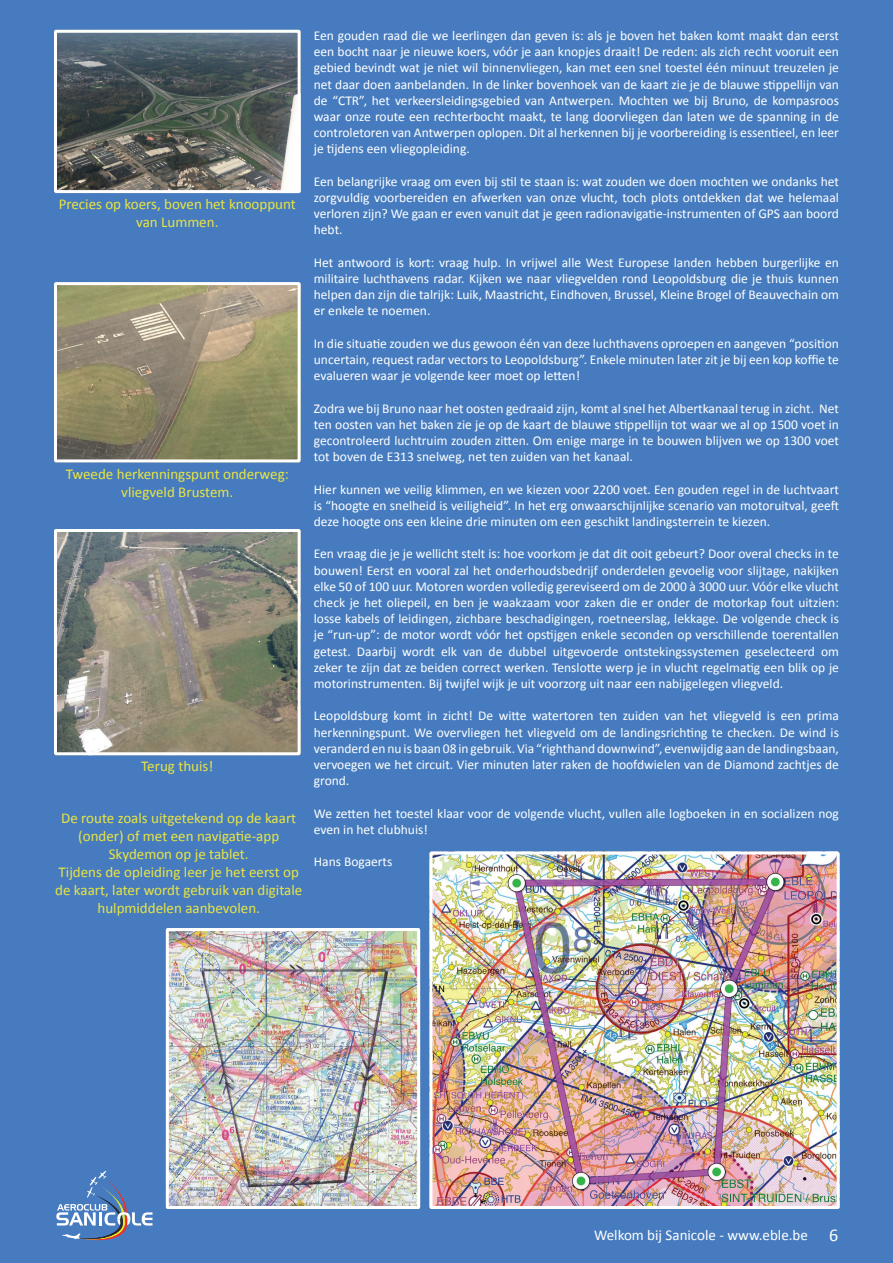
<style>
.page{position:relative;width:893px;height:1263px;background:#467cbf}
.page>*{position:absolute;margin:0;border:0;box-sizing:border-box;transform-origin:0 0}
.t1{font:15px/18px "Calibri";color:#eae441;text-align:center}
.t2{font:15px "Calibri";color:#fff}
.t3{font:13.5px/16.2px "Calibri";color:#fff;text-align:justify}
.s1{font-size:18px}
</style>
<div class="page">
<svg style="left:56px;top:1171px;width:97px;height:70px"></svg>
<img style="left:58px;top:34px;width:239px;height:155px">
<div style="left:54px;top:30px;width:247px;height:163px;border:3px solid #fff"></div>
<img style="left:58px;top:286px;width:239px;height:172px">
<div style="left:54px;top:282px;width:247px;height:180px;border:3px solid #fff"></div>
<img style="left:58px;top:533px;width:239px;height:218px">
<div style="left:54px;top:529px;width:247px;height:226px;border:3px solid #fff"></div>
<img style="left:433px;top:855px;width:403px;height:350px">
<div style="left:429px;top:851px;width:411px;height:358px;border:3px solid #fff"></div>
<img style="left:170px;top:932px;width:246px;height:273px">
<div style="left:166px;top:928px;width:254px;height:281px;border:3px solid #fff"></div>
<p class="t1" style="left:59px;top:195px;width:239px">Precies op koers, boven het knooppunt van Lummen.</p>
<p class="t1" style="left:66px;top:465px;width:224px">Tweede herkenningspunt onderweg: vliegveld Brustem.</p>
<p class="t1" style="left:141px;top:757px;width:73px">Terug thuis!</p>
<p class="t1" style="left:55px;top:809px;width:249px">De route zoals uitgetekend op de kaart (onder) of met een navigatie-app Skydemon op je tablet.<br>Tijdens de opleiding leer je het eerst op de kaart, later wordt gebruik van digitale hulpmiddelen aanbevolen.</p>
<p class="t3" style="left:314px;top:27px;width:527px">Een gouden raad die we leerlingen dan geven is: als je boven het baken komt maakt dan eerst een bocht naar je nieuwe koers, vóór je aan knopjes draait! De reden: als zich recht vooruit een gebied bevindt wat je niet wil binnenvliegen, kan met een snel toestel één minuut treuzelen je net daar doen aanbelanden. In de linker bovenhoek van de kaart zie je de blauwe stippellijn van de “CTR”, het verkeersleidingsgebied van Antwerpen. Mochten we bij Bruno, de kompasroos waar onze route een rechterbocht maakt, te lang doorvliegen dan laten we de spanning in de controletoren van Antwerpen oplopen. Dit al herkennen bij je voorbereiding is essentieel, en leer je tijdens een vliegopleiding.</p>
<p class="t3" style="left:314px;top:173px;width:527px">Een belangrijke vraag om even bij stil te staan is: wat zouden we doen mochten we ondanks het zorgvuldig voorbereiden en afwerken van onze vlucht, toch plots ontdekken dat we helemaal verloren zijn? We gaan er even vanuit dat je geen radionavigatie-instrumenten of GPS aan boord hebt.</p>
<p class="t3" style="left:314px;top:254px;width:527px">Het antwoord is kort: vraag hulp. In vrijwel alle West Europese landen hebben burgerlijke en militaire luchthavens radar. Kijken we naar vliegvelden rond Leopoldsburg die je thuis kunnen helpen dan zijn die talrijk: Luik, Maastricht, Eindhoven, Brussel, Kleine Brogel of Beauvechain om er enkele te noemen.</p>
<p class="t3" style="left:314px;top:335px;width:527px">In die situatie zouden we dus gewoon één van deze luchthavens oproepen en aangeven “position uncertain, request radar vectors to Leopoldsburg”. Enkele minuten later zit je bij een kop koffie te evalueren waar je volgende keer moet op letten!</p>
<p class="t3" style="left:314px;top:400px;width:527px">Zodra we bij Bruno naar het oosten gedraaid zijn, komt al snel het Albertkanaal terug in zicht. Net ten oosten van het baken zie je op de kaart de blauwe stippellijn tot waar we al op 1500 voet in gecontroleerd luchtruim zouden zitten. Om enige marge in te bouwen blijven we op 1300 voet tot boven de E313 snelweg, net ten zuiden van het kanaal.</p>
<p class="t3" style="left:314px;top:481px;width:527px">Hier kunnen we veilig klimmen, en we kiezen voor 2200 voet. Een gouden regel in de luchtvaart is “hoogte en snelheid is veiligheid”. In het erg onwaarschijnlijke scenario van motoruitval, geeft deze hoogte ons een kleine drie minuten om een geschikt landingsterrein te kiezen.</p>
<p class="t3" style="left:314px;top:546px;width:527px">Een vraag die je je wellicht stelt is: hoe voorkom je dat dit ooit gebeurt? Door overal checks in te bouwen! Eerst en vooral zal het onderhoudsbedrijf onderdelen gevoelig voor slijtage, nakijken elke 50 of 100 uur. Motoren worden volledig gereviseerd om de 2000 à 3000 uur. Vóór elke vlucht check je het oliepeil, en ben je waakzaam voor zaken die er onder de motorkap fout uitzien: losse kabels of leidingen, zichbare beschadigingen, roetneerslag, lekkage. De volgende check is je “run-up”: de motor wordt vóór het opstijgen enkele seconden op verschillende toerentallen getest. Daarbij wordt elk van de dubbel uitgevoerde ontstekingssystemen geselecteerd om zeker te zijn dat ze beiden correct werken. Tenslotte werp je in vlucht regelmatig een blik op je motorinstrumenten. Bij twijfel wijk je uit voorzorg uit naar een nabijgelegen vliegveld.</p>
<p class="t3" style="left:314px;top:708px;width:527px">Leopoldsburg komt in zicht! De witte watertoren ten zuiden van het vliegveld is een prima herkenningspunt. We overvliegen het vliegveld om de landingsrichting te checken. De wind is veranderd en nu is baan 08 in gebruik. Via “righthand downwind”, evenwijdig aan de landingsbaan, vervoegen we het circuit. Vier minuten later raken de hoofdwielen van de Diamond zachtjes de grond.</p>
<p class="t3" style="left:314px;top:805px;width:527px">We zetten het toestel klaar voor de volgende vlucht, vullen alle logboeken in en socializen nog even in het clubhuis!</p>
<p class="t3" style="left:314px;top:854px;width:80px">Hans Bogaerts</p>
<p class="t2" style="left:594px;top:1226px;width:246px">Welkom bij Sanicole - www.eble.be <span class="s1">6</span></p>
</div>
